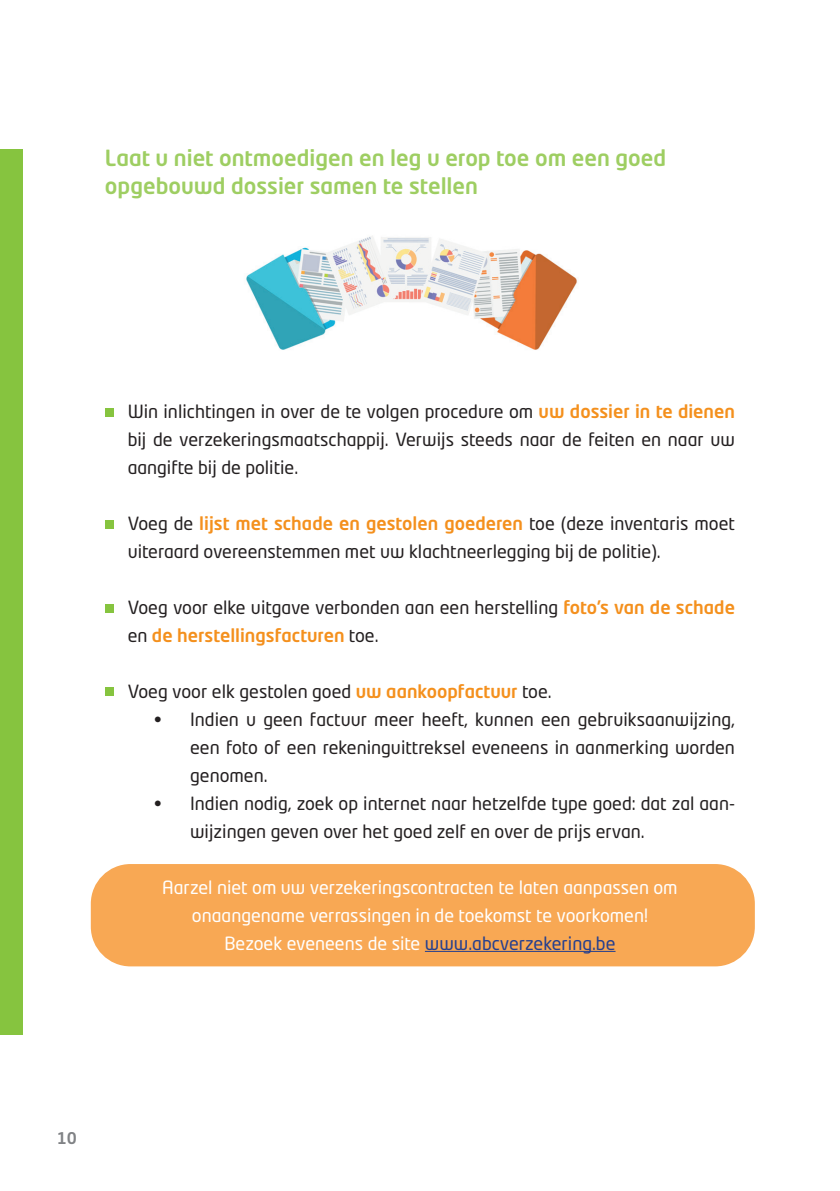
<style>
.page{position:relative;width:840px;height:1191px;background:#fff}
.page>*{position:absolute;margin:0;border:0;box-sizing:border-box;transform-origin:0 0}
.t1{font:500 22px/28px "Neo Tech Std";color:#9ece62}
.t2{font:18px/28px "Neo Tech Std";color:#231f20}
.t3{font:18px/28px "Neo Tech Std";color:#fff;text-align:center}
.t4{font:500 16px "Neo Tech Std";color:#808285}
.s1{font-weight:500;color:#f4901d}
.s2{color:#253f8e}
</style>
<div class="page">
<div style="left:91px;top:864px;width:663px;height:102px;background:#f8a854;border-radius:40px"></div>
<div style="left:0;top:149px;width:23px;height:885px;background:#86c43f"></div>
<hr style="left:424px;top:951px;width:191px;height:1px;background:#253f8e">
<div style="left:105px;top:408px;width:8px;height:9px;background:#86c43f"></div>
<div style="left:105px;top:520px;width:8px;height:9px;background:#86c43f"></div>
<div style="left:105px;top:604px;width:8px;height:9px;background:#86c43f"></div>
<div style="left:105px;top:687px;width:8px;height:9px;background:#86c43f"></div>
<img style="left:246px;top:236px;width:331px;height:114px">
<p class="t1" style="left:105px;top:143px;width:562px">Laat u niet ontmoedigen en leg u erop toe om een goed opgebouwd dossier samen te stellen</p>
<p class="t2" style="left:128px;top:397px;width:608px;text-align:justify">Win inlichtingen in over de te volgen procedure om <span class="s1">uw dossier in te dienen </span>bij de verzekeringsmaatschappij. Verwijs steeds naar de feiten en naar uw aangifte bij de politie.</p>
<p class="t2" style="left:128px;top:509px;width:608px">Voeg de <span class="s1">lijst met schade en gestolen goederen</span> toe (deze inventaris moet uiteraard overeenstemmen met uw klachtneerlegging bij de politie).</p>
<p class="t2" style="left:128px;top:593px;width:608px">Voeg voor elke uitgave verbonden aan een herstelling <span class="s1">foto’s van de schade </span>en <span class="s1">de herstellingsfacturen</span> toe.</p>
<p class="t2" style="left:128px;top:677px;width:425px">Voeg voor elk gestolen goed <span class="s1">uw aankoopfactuur</span> toe.</p>
<p class="t2" style="left:190px;top:705px;width:546px;text-align:justify;text-indent:-36px">• Indien u geen factuur meer heeft, kunnen een gebruiksaanwijzing, een foto of een rekeninguittreksel eveneens in aanmerking worden genomen.</p>
<p class="t2" style="left:190px;top:789px;width:546px;text-indent:-36px">• Indien nodig, zoek op internet naar hetzelfde type goed: dat zal aan&shy;wijzingen geven over het goed zelf en over de prijs ervan.</p>
<p class="t3" style="left:162px;top:873px;width:516px">Aarzel niet om uw verzekeringscontracten te laten aanpassen om onaangename verrassingen in de toekomst te voorkomen!<br>Bezoek eveneens de site <span class="s2">www.abcverzekering.be</span></p>
<p class="t4" style="left:57px;top:1128px;width:22px">10</p>
</div>
